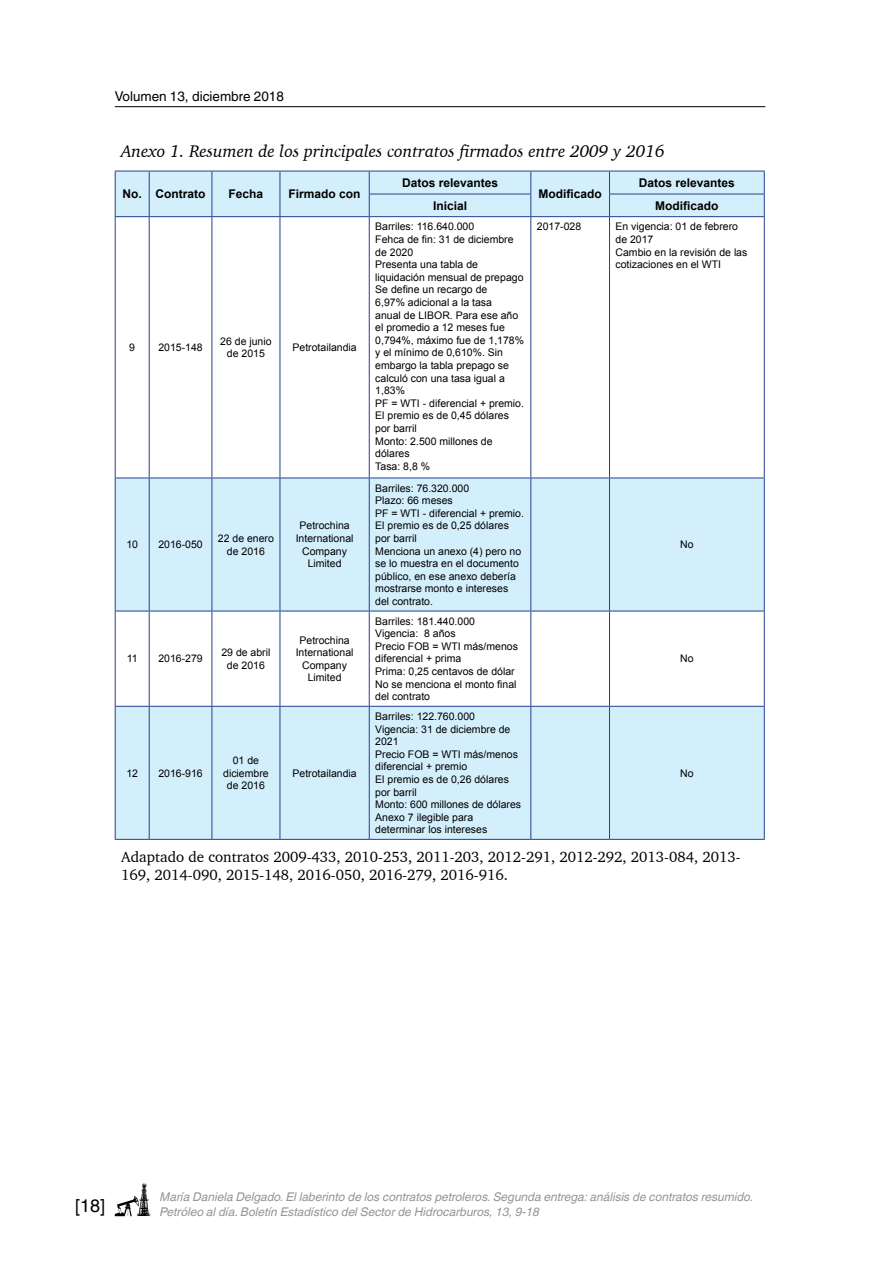
<style>
.page{position:relative;width:893px;height:1263px;background:#fff}
.page>*{position:absolute;margin:0;border:0;box-sizing:border-box;transform-origin:0 0}
.t1{font:18px "Helvetica World";color:#000}
.titu_anexo{font:italic 17.25px "Charter";color:#000}
.nota_tabla{font:15px/18px "Charter BT";color:#000}
.t2{font:13.5px "Helvetica World";color:#000}
.t3{font:italic 12px/14.4px "Helvetica World";color:#939598}
.subti_tabla{font:700 12px "Arial";color:#000}
.texto_tabla_izq{font:10.5px/12.6px "Arial";color:#000}
.texto_tabla_centra{font:10.5px/12.6px "Arial";color:#000;text-align:center}
</style>
<div class="page">
<hr style="left:115px;top:106px;width:650px;height:1px;background:#000">
<svg style="left:115px;top:1183px;width:35px;height:33px"></svg>
<svg style="left:116px;top:172px;width:648px;height:667px"></svg>
<hr style="left:115px;top:171px;width:34px;height:1px;background:#25408f">
<hr style="left:149px;top:171px;width:63px;height:1px;background:#25408f">
<hr style="left:212px;top:171px;width:68px;height:1px;background:#25408f">
<hr style="left:280px;top:171px;width:89px;height:1px;background:#25408f">
<svg style="left:115px;top:171px;width:1px;height:45px"></svg>
<svg style="left:149px;top:171px;width:1px;height:45px"></svg>
<svg style="left:212px;top:171px;width:1px;height:45px"></svg>
<svg style="left:280px;top:171px;width:1px;height:45px"></svg>
<hr style="left:115px;top:216px;width:34px;height:1px;background:#25408f">
<hr style="left:149px;top:216px;width:63px;height:1px;background:#25408f">
<hr style="left:212px;top:216px;width:68px;height:1px;background:#25408f">
<hr style="left:280px;top:216px;width:89px;height:1px;background:#25408f">
<hr style="left:369px;top:171px;width:162px;height:1px;background:#25408f">
<hr style="left:531px;top:171px;width:78px;height:1px;background:#25408f">
<hr style="left:531px;top:216px;width:78px;height:1px;background:#25408f">
<hr style="left:609px;top:171px;width:156px;height:1px;background:#25408f">
<hr style="left:369px;top:194px;width:162px;height:1px;background:#25408f">
<svg style="left:369px;top:171px;width:1px;height:45px"></svg>
<svg style="left:530px;top:171px;width:1px;height:45px"></svg>
<hr style="left:369px;top:216px;width:162px;height:1px;background:#25408f">
<hr style="left:609px;top:194px;width:156px;height:1px;background:#25408f">
<svg style="left:609px;top:171px;width:1px;height:45px"></svg>
<svg style="left:764px;top:171px;width:1px;height:45px"></svg>
<hr style="left:609px;top:216px;width:156px;height:1px;background:#25408f">
<hr style="left:115px;top:217px;width:1px;height:261px;background:#25408f">
<hr style="left:149px;top:217px;width:1px;height:261px;background:#25408f">
<hr style="left:212px;top:217px;width:1px;height:261px;background:#25408f">
<hr style="left:280px;top:217px;width:1px;height:261px;background:#25408f">
<hr style="left:369px;top:217px;width:1px;height:261px;background:#25408f">
<hr style="left:530px;top:217px;width:1px;height:261px;background:#25408f">
<hr style="left:609px;top:217px;width:1px;height:261px;background:#25408f">
<hr style="left:764px;top:217px;width:1px;height:261px;background:#25408f">
<hr style="left:115px;top:478px;width:34px;height:1px;background:#25408f">
<hr style="left:115px;top:478px;width:1px;height:133px;background:#25408f">
<hr style="left:149px;top:478px;width:63px;height:1px;background:#25408f">
<hr style="left:149px;top:478px;width:1px;height:133px;background:#25408f">
<hr style="left:212px;top:478px;width:68px;height:1px;background:#25408f">
<hr style="left:212px;top:478px;width:1px;height:133px;background:#25408f">
<hr style="left:280px;top:478px;width:89px;height:1px;background:#25408f">
<hr style="left:280px;top:478px;width:1px;height:133px;background:#25408f">
<hr style="left:369px;top:478px;width:162px;height:1px;background:#25408f">
<hr style="left:369px;top:478px;width:1px;height:133px;background:#25408f">
<hr style="left:531px;top:478px;width:78px;height:1px;background:#25408f">
<hr style="left:530px;top:478px;width:1px;height:133px;background:#25408f">
<hr style="left:609px;top:478px;width:156px;height:1px;background:#25408f">
<hr style="left:609px;top:478px;width:1px;height:133px;background:#25408f">
<hr style="left:764px;top:478px;width:1px;height:133px;background:#25408f">
<hr style="left:115px;top:611px;width:34px;height:1px;background:#25408f">
<hr style="left:115px;top:611px;width:1px;height:95px;background:#25408f">
<hr style="left:149px;top:611px;width:63px;height:1px;background:#25408f">
<hr style="left:149px;top:611px;width:1px;height:95px;background:#25408f">
<hr style="left:212px;top:611px;width:68px;height:1px;background:#25408f">
<hr style="left:212px;top:611px;width:1px;height:95px;background:#25408f">
<hr style="left:280px;top:611px;width:89px;height:1px;background:#25408f">
<hr style="left:280px;top:611px;width:1px;height:95px;background:#25408f">
<hr style="left:369px;top:611px;width:162px;height:1px;background:#25408f">
<hr style="left:369px;top:611px;width:1px;height:95px;background:#25408f">
<hr style="left:531px;top:611px;width:78px;height:1px;background:#25408f">
<hr style="left:530px;top:611px;width:1px;height:95px;background:#25408f">
<hr style="left:609px;top:611px;width:156px;height:1px;background:#25408f">
<hr style="left:609px;top:611px;width:1px;height:95px;background:#25408f">
<hr style="left:764px;top:611px;width:1px;height:95px;background:#25408f">
<hr style="left:115px;top:706px;width:34px;height:1px;background:#25408f">
<hr style="left:115px;top:707px;width:1px;height:132px;background:#25408f">
<hr style="left:149px;top:706px;width:63px;height:1px;background:#25408f">
<hr style="left:149px;top:707px;width:1px;height:132px;background:#25408f">
<hr style="left:212px;top:706px;width:68px;height:1px;background:#25408f">
<hr style="left:212px;top:707px;width:1px;height:132px;background:#25408f">
<hr style="left:280px;top:706px;width:89px;height:1px;background:#25408f">
<hr style="left:280px;top:707px;width:1px;height:132px;background:#25408f">
<hr style="left:369px;top:706px;width:162px;height:1px;background:#25408f">
<hr style="left:369px;top:707px;width:1px;height:132px;background:#25408f">
<hr style="left:531px;top:706px;width:78px;height:1px;background:#25408f">
<hr style="left:530px;top:707px;width:1px;height:132px;background:#25408f">
<hr style="left:609px;top:706px;width:156px;height:1px;background:#25408f">
<hr style="left:609px;top:707px;width:1px;height:132px;background:#25408f">
<hr style="left:764px;top:707px;width:1px;height:132px;background:#25408f">
<hr style="left:115px;top:839px;width:34px;height:1px;background:#25408f">
<hr style="left:149px;top:839px;width:63px;height:1px;background:#25408f">
<hr style="left:212px;top:839px;width:68px;height:1px;background:#25408f">
<hr style="left:280px;top:839px;width:89px;height:1px;background:#25408f">
<hr style="left:369px;top:839px;width:162px;height:1px;background:#25408f">
<hr style="left:531px;top:839px;width:78px;height:1px;background:#25408f">
<hr style="left:609px;top:839px;width:156px;height:1px;background:#25408f">
<p class="t2" style="left:115px;top:89px;width:171px">Volumen 13, diciembre 2018</p>
<p class="titu_anexo" style="left:121px;top:136px;width:545px">Anexo 1. Resumen de los principales contratos firmados entre 2009 y 2016</p>
<p class="subti_tabla" style="left:123px;top:186px;width:21px">No.</p>
<p class="subti_tabla" style="left:156px;top:186px;width:51px">Contrato</p>
<p class="subti_tabla" style="left:229px;top:186px;width:36px">Fecha</p>
<p class="subti_tabla" style="left:289px;top:186px;width:74px">Firmado con</p>
<p class="subti_tabla" style="left:402px;top:175px;width:98px">Datos relevantes</p>
<p class="subti_tabla" style="left:639px;top:175px;width:98px">Datos relevantes</p>
<p class="subti_tabla" style="left:538px;top:186px;width:65px">Modificado</p>
<p class="texto_tabla_centra" style="left:129px;top:341px;width:7px">9</p>
<p class="texto_tabla_centra" style="left:158px;top:341px;width:46px">2015-148</p>
<p class="texto_tabla_centra" style="left:220px;top:335px;width:53px">26 de junio de 2015</p>
<p class="texto_tabla_centra" style="left:292px;top:341px;width:66px">Petrotailandia</p>
<p class="texto_tabla_centra" style="left:126px;top:538px;width:13px">10</p>
<p class="texto_tabla_centra" style="left:158px;top:538px;width:46px">2016-050</p>
<p class="texto_tabla_centra" style="left:218px;top:532px;width:58px">22 de enero de 2016</p>
<p class="texto_tabla_centra" style="left:296px;top:519px;width:59px">Petrochina<br>International<br>Company<br>Limited</p>
<p class="texto_tabla_centra" style="left:127px;top:653px;width:12px">11</p>
<p class="texto_tabla_centra" style="left:158px;top:653px;width:46px">2016-279</p>
<p class="texto_tabla_centra" style="left:221px;top:646px;width:51px">29 de abril de 2016</p>
<p class="texto_tabla_centra" style="left:296px;top:634px;width:59px">Petrochina<br>International<br>Company<br>Limited</p>
<p class="texto_tabla_centra" style="left:126px;top:767px;width:13px">12</p>
<p class="texto_tabla_centra" style="left:158px;top:767px;width:46px">2016-916</p>
<p class="texto_tabla_centra" style="left:223px;top:754px;width:47px">01 de diciembre de 2016</p>
<p class="texto_tabla_centra" style="left:292px;top:767px;width:66px">Petrotailandia</p>
<p class="subti_tabla" style="left:433px;top:197px;width:36px">Inicial</p>
<p class="subti_tabla" style="left:655px;top:197px;width:65px">Modificado</p>
<p class="texto_tabla_izq" style="left:375px;top:220px;width:150px">Barriles: 116.640.000<br>Fehca de fin: 31 de diciembre de 2020<br>Presenta una tabla de liquidación mensual de prepago<br>Se define un recargo de<br>6,97% adicional a la tasa<br>anual de LIBOR. Para ese año el promedio a 12 meses fue<br>0,794%, máximo fue de 1,178% y el mínimo de 0,610%. Sin embargo la tabla prepago se calculó con una tasa igual a<br>1,83%<br>PF = WTI - diferencial + premio.<br>El premio es de 0,45 dólares por barril<br>Monto: 2.500 millones de dólares<br>Tasa: 8,8 %</p>
<p class="texto_tabla_izq" style="left:537px;top:220px;width:46px">2017-028</p>
<p class="texto_tabla_izq" style="left:615px;top:220px;width:133px">En vigencia: 01 de febrero de 2017<br>Cambio en la revisión de las cotizaciones en el WTI</p>
<p class="texto_tabla_izq" style="left:375px;top:482px;width:150px">Barriles: 76.320.000<br>Plazo: 66 meses<br>PF = WTI - diferencial + premio.<br>El premio es de 0,25 dólares por barril<br>Menciona un anexo (4) pero no se lo muestra en el documento público, en ese anexo debería mostrarse monto e intereses del contrato.</p>
<p class="texto_tabla_izq" style="left:375px;top:615px;width:144px">Barriles: 181.440.000<br>Vigencia: 8 años<br>Precio FOB = WTI más/menos diferencial + prima<br>Prima: 0,25 centavos de dólar<br>No se menciona el monto final del contrato</p>
<p class="texto_tabla_izq" style="left:375px;top:710px;width:147px">Barriles: 122.760.000<br>Vigencia: 31 de diciembre de<br>2021<br>Precio FOB = WTI más/menos diferencial + premio<br>El premio es de 0,26 dólares por barril<br>Monto: 600 millones de dólares<br>Anexo 7 ilegible para determinar los intereses</p>
<p class="texto_tabla_centra" style="left:680px;top:538px;width:15px">No</p>
<p class="texto_tabla_centra" style="left:680px;top:653px;width:15px">No</p>
<p class="texto_tabla_centra" style="left:680px;top:767px;width:15px">No</p>
<p class="nota_tabla" style="left:121px;top:848px;width:621px">Adaptado de contratos 2009-433, 2010-253, 2011-203, 2012-291, 2012-292, 2013-084, 2013-<br>169, 2014-090, 2015-148, 2016-050, 2016-279, 2016-916.</p>
<h1 class="t1" style="left:75px;top:1196px;width:32px">[18]</h1>
<p class="t3" style="left:160px;top:1190px;width:595px">María Daniela Delgado. El laberinto de los contratos petroleros. Segunda entrega: análisis de contratos resumido.<br>Petróleo al día. Boletín Estadístico del Sector de Hidrocarburos, 13, 9-18</p>
</div>
